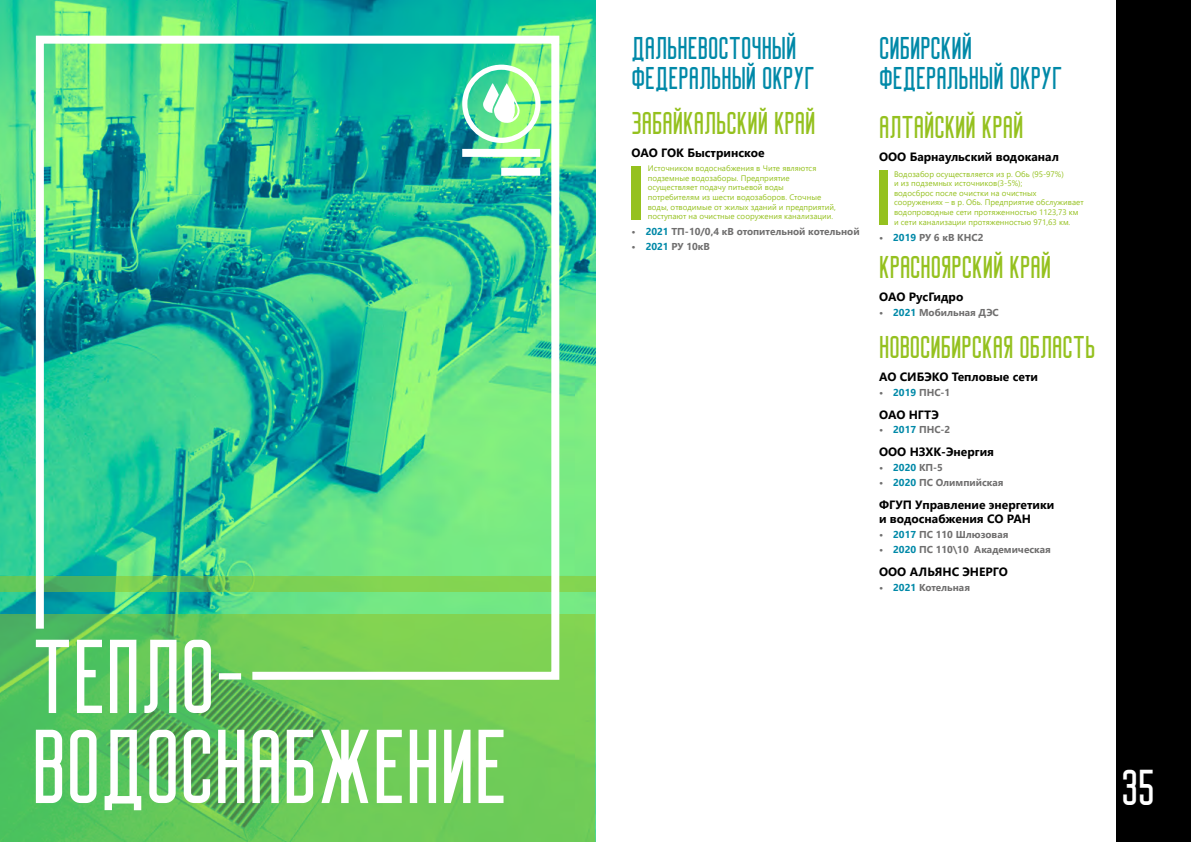
<style>
.page{position:relative;width:1191px;height:842px;background:#fff}
.page>*{position:absolute;margin:0;border:0;box-sizing:border-box;transform-origin:0 0}
.t1{font:100px/90px "Big Stem";color:#fff}
.t2{font:48px "Big Stem";color:#fff}
.t3{font:30px "Big Stem";color:#95c11f}
.t4{font:30px/30px "Big Stem";color:#0089a8}
.t5{font:700 12px/14.4px "Segoe UI";color:#000}
.t6{font:700 10px "Segoe UI";color:#706f6f}
.t7{font:8px/9.6px "Segoe UI";color:#95c11f}
.s1{color:#0089a8}
</style>
<div class="page">
<div style="left:1115px;top:0;width:76px;height:842px;background:#000"></div>
<img style="left:0;top:0;width:595px;height:614px">
<svg style="left:0;top:614px;width:595px;height:228px;background:#63c358"></svg>
<svg style="left:0;top:576px;width:595px;height:16px"></svg>
<svg style="left:32px;top:32px;width:531px;height:652px;background:#49c68d"></svg>
<div style="left:462px;top:149px;width:78px;height:8px;background:#fff"></div>
<div style="left:501px;top:168px;width:39px;height:8px;background:#fff"></div>
<svg style="left:462px;top:65px;width:78px;height:78px"></svg>
<div style="left:631px;top:166px;width:10px;height:54px;background:#95c11f"></div>
<div style="left:879px;top:170px;width:8px;height:55px;background:#95c11f"></div>
<h1 class="t1" style="left:32px;top:631px;width:477px">тепло&shy;водоснабжение</h1>
<h3 class="t4" style="left:631px;top:32px;width:185px">Дальневосточный федеральный округ</h3>
<h3 class="t3" style="left:631px;top:107px;width:185px">Забайкальский край</h3>
<h3 class="t5" style="left:631px;top:145px;width:134px">ОАО ГОК Быстринское</h3>
<p class="t7" style="left:647px;top:163px;width:190px">Источником водоснабжения в Чите являются подземные водозаборы. Предприятие осуществляет подачу питьевой воды потребителям из шести водозаборов. Сточные воды, отводимые от жилых зданий и предприятий, поступают на очистные сооружения канализации.</p>
<p class="t6" style="left:631px;top:222px;width:230px">• <span class="s1">2021</span> ТП-10/0,4 кВ отопительной котельной</p>
<p class="t6" style="left:631px;top:237px;width:80px">• <span class="s1">2021</span> РУ 10кВ</p>
<h3 class="t4" style="left:879px;top:32px;width:185px">сибирский федеральный округ</h3>
<h3 class="t3" style="left:879px;top:111px;width:146px">Алтайский край</h3>
<h3 class="t5" style="left:879px;top:149px;width:181px">ООО Барнаульский водоканал</h3>
<p class="t7" style="left:894px;top:168px;width:191px">Водозабор осуществляется из р. Обь (95-97%)<br>и из подземных источников(3-5%);<br>водосброс после очистки на очистных сооружениях – в р. Обь. Предприятие обслуживает водопроводные сети протяженностью 1123,73 км и сети канализации протяженностью 971,63 км.</p>
<p class="t6" style="left:879px;top:228px;width:106px">• <span class="s1">2019</span> РУ 6 кВ КНС2</p>
<h3 class="t3" style="left:879px;top:252px;width:173px">Красноярский КРАЙ</h3>
<h3 class="t5" style="left:879px;top:289px;width:86px">ОАО РусГидро</h3>
<p class="t6" style="left:879px;top:303px;width:121px">• <span class="s1">2021</span> Мобильная ДЭС</p>
<h3 class="t3" style="left:879px;top:331px;width:218px">новосибирская область</h3>
<h3 class="t5" style="left:879px;top:368px;width:160px">АО СИБЭКО Тепловые сети</h3>
<p class="t6" style="left:879px;top:383px;width:73px">• <span class="s1">2019</span> ПНС-1</p>
<h3 class="t5" style="left:879px;top:406px;width:61px">ОАО НГТЭ</h3>
<p class="t6" style="left:879px;top:420px;width:73px">• <span class="s1">2017</span> ПНС-2</p>
<h3 class="t5" style="left:879px;top:444px;width:117px">ООО НЗХК-Энергия</h3>
<p class="t6" style="left:879px;top:458px;width:65px">• <span class="s1">2020</span> КП-5</p>
<p class="t6" style="left:879px;top:473px;width:126px">• <span class="s1">2020</span> ПС Олимпийская</p>
<h3 class="t5" style="left:879px;top:496px;width:177px">ФГУП Управление энергетики и водоснабжения СО РАН</h3>
<p class="t6" style="left:879px;top:525px;width:131px">• <span class="s1">2017</span> ПС 110 Шлюзовая</p>
<p class="t6" style="left:879px;top:540px;width:173px">• <span class="s1">2020</span> ПС 110\10 Академическая</p>
<h3 class="t5" style="left:879px;top:563px;width:130px">ООО АЛЬЯНС ЭНЕРГО</h3>
<p class="t6" style="left:879px;top:578px;width:92px">• <span class="s1">2021</span> Котельная</p>
<h2 class="t2" style="left:1121px;top:762px;width:35px">35</h2>
</div>
